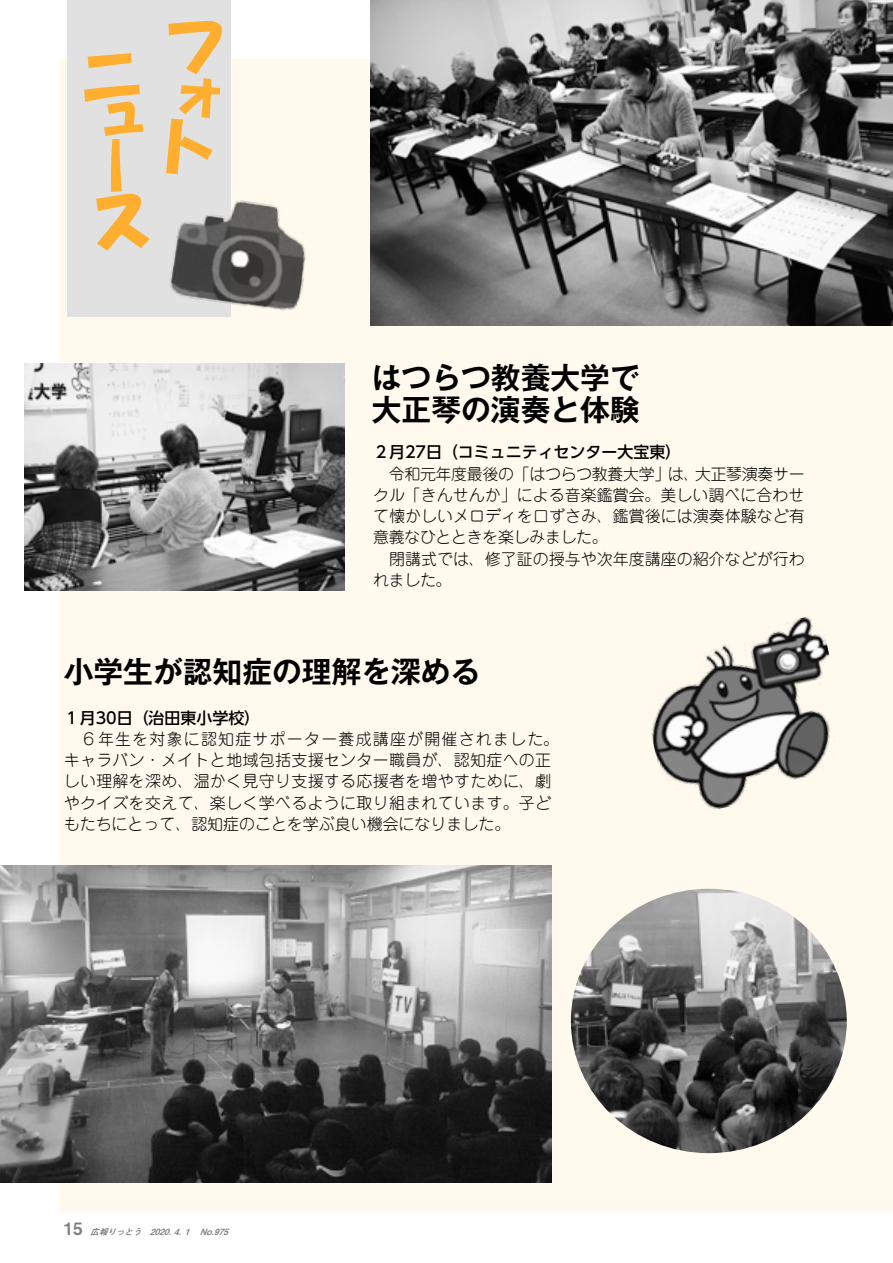
<style>
.page{position:relative;width:893px;height:1263px;background:#fff}
.page>*{position:absolute;margin:0;border:0;box-sizing:border-box;transform-origin:0 0}
.t1{font:700 29.7px/32px "Gothic MB101 Pro De";color:#000}
.t2{font:300 15.9px/21.3px "Jun 101 Pro";letter-spacing:.005em;color:#000}
.t3{font:500 15.9px "UD Shin Go Pro";color:#000}
.t4{font:italic 8.55px "Midashi Go Pro MB31";color:#7d7d7d}
.s1{font-style:normal;font-size:16.95px}
</style>
<div class="page">
<div style="left:60px;top:60px;width:833px;height:1152px;background:#fffaed"></div>
<div style="left:67px;top:0;width:163px;height:317px;background:#e1e1e1"></div>
<img style="left:170px;top:188px;width:136px;height:129px">
<img style="left:371px;top:0;width:522px;height:326px">
<img style="left:0;top:865px;width:551px;height:317px">
<img style="left:24px;top:363px;width:320px;height:228px">
<img style="left:571px;top:889px;width:276px;height:264px">
<img style="left:651px;top:617px;width:179px;height:192px">
<h1 class="t1" style="left:372px;top:358px;width:269px">はつらつ教養大学で大正琴の演奏と体験</h1>
<p class="t3" style="left:373px;top:439px;width:310px">２月27日（コミュニティセンター大宝東）</p>
<p class="t2" style="left:373px;top:461px;width:433px;text-indent:16px">令和元年度最後の「はつらつ教養大学」は、大正琴演奏サークル「きんせんか」による音楽鑑賞会。美しい調べに合わせて懐かしいメロディを口ずさみ、鑑賞後には演奏体験など有意義なひとときを楽しみました。<br>　閉講式では、修了証の授与や次年度講座の紹介などが行われました。</p>
<h1 class="t1" style="left:64px;top:652px;width:418px">小学生が認知症の理解を深める</h1>
<p class="t3" style="left:64px;top:705px;width:198px">１月30日（治田東小学校）</p>
<p class="t2" style="left:64px;top:726px;width:497px">　６年生を対象に認知症サポーター養成講座が開催されました。キャラバン・メイトと地域包括支援センター職員が、認知症への正しい理解を深め、温かく見守り支援する応援者を増やすために、劇やクイズを交えて、楽しく学べるように取り組まれています。子どもたちにとって、認知症のことを学ぶ良い機会になりました。</p>
<p class="t4" style="left:64px;top:1225px;width:170px"><span class="s1">1 5</span> 広報りっとう　2020.4. １　No.975</p>
</div>
